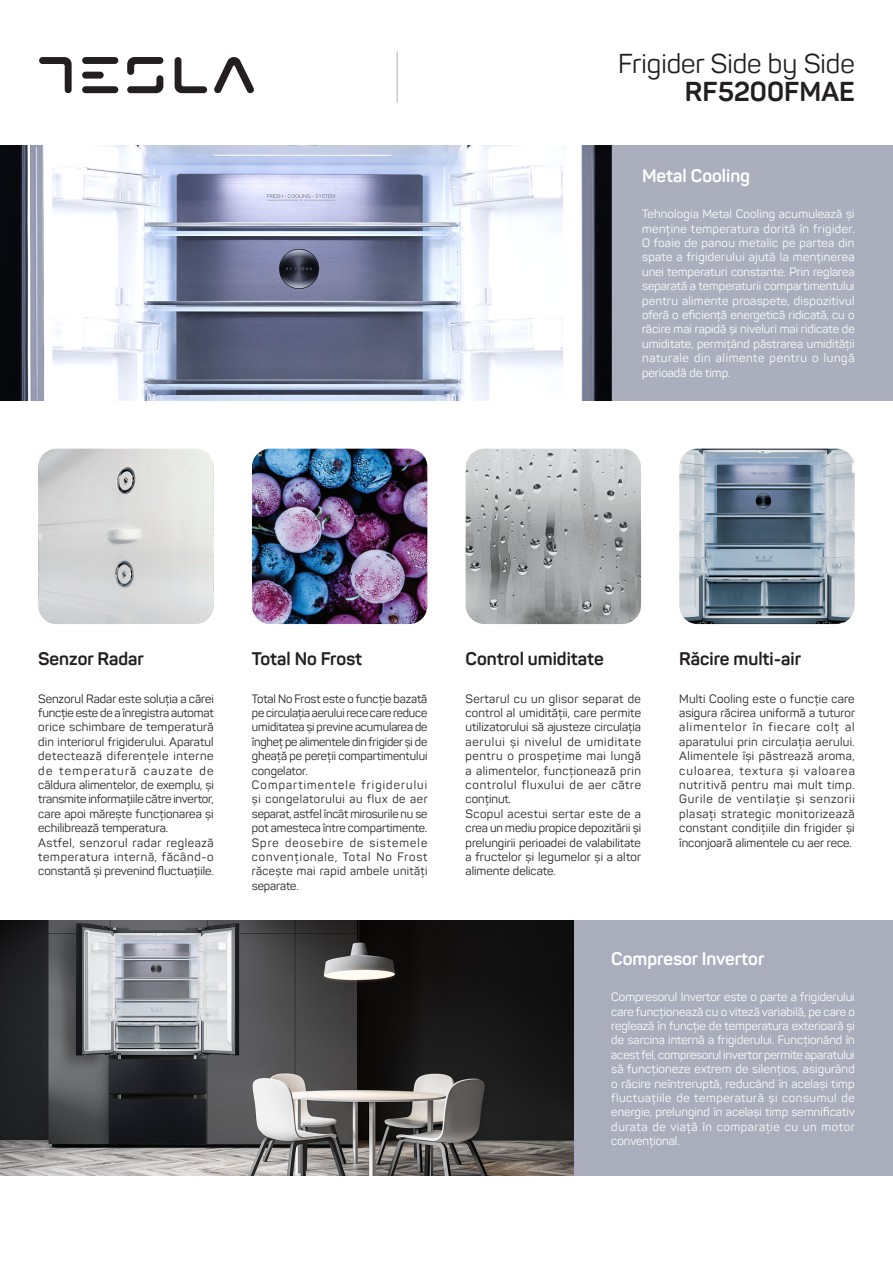
<style>
.page{position:relative;width:893px;height:1263px;background:#fff}
.page>*{position:absolute;margin:0;border:0;box-sizing:border-box;transform-origin:0 0}
.t1{font:27px "Panton";color:#231f20}
.t2{font:700 27px "Panton";color:#231f20}
.t3{font:700 18px "Panton";color:#231f20}
.t4{font:700 18px "Panton";color:#fff}
.t5{font:12px/14.4px "Panton";color:#231f20}
.t6{font:12px/14.4px "Panton";letter-spacing:.045em;color:#fff;text-align:justify}
.t7{font:12px/14.4px "Panton";letter-spacing:.02em;color:#231f20}
</style>
<div class="page">
<img style="left:0;top:145px;width:893px;height:255px">
<div style="left:573px;top:921px;width:320px;height:255px;background:#aaadbc"></div>
<img style="left:252px;top:449px;width:175px;height:175px">
<img style="left:679px;top:449px;width:176px;height:175px">
<img style="left:38px;top:449px;width:176px;height:175px">
<img style="left:466px;top:449px;width:175px;height:175px">
<img style="left:0;top:921px;width:573px;height:255px">
<svg style="left:214px;top:57px;width:40px;height:36px"></svg>
<svg style="left:39px;top:57px;width:33px;height:36px"></svg>
<svg style="left:127px;top:57px;width:36px;height:36px"></svg>
<svg style="left:175px;top:57px;width:32px;height:36px"></svg>
<div style="left:82px;top:57px;width:36px;height:7px;background:#231f20;border-radius:3px"></div>
<div style="left:82px;top:72px;width:22px;height:7px;background:#231f20;border-radius:3px"></div>
<div style="left:82px;top:86px;width:36px;height:7px;background:#231f20;border-radius:3px"></div>
<hr style="left:396px;top:52px;width:2px;height:51px;background:#cacbcd">
<h1 class="t1" style="left:618px;top:47px;width:238px">Frigider Side by Side</h1>
<h1 class="t2" style="left:685px;top:75px;width:171px">RF5200FMAE</h1>
<h2 class="t4" style="left:642px;top:165px;width:109px">Metal Cooling</h2>
<p class="t6" style="left:642px;top:207px;width:214px">Tehnologia Metal Cooling acumulează și menține temperatura dorită în frigider.<br>O foaie de panou metalic pe partea din spate a frigiderului ajută la menținerea unei temperaturi constante. Prin reglarea separată a temperaturii compartimentului pentru alimente proaspete, dispozitivul oferă o eficiență energetică ridicată, cu o răcire mai rapidă și niveluri mai ridicate de umiditate, permițând păstrarea umidității naturale din alimente pentru o lungă perioadă de timp.</p>
<h2 class="t3" style="left:38px;top:647px;width:107px">Senzor Radar</h2>
<p class="t5" style="left:38px;top:691px;width:177px">Senzorul Radar este soluția a cărei funcție este de a înregistra automat orice schimbare de temperatură din interiorul frigiderului. Aparatul detectează diferențele interne de temperatură cauzate de căldura alimentelor, de exemplu, și transmite informațiile către invertor, care apoi mărește funcționarea și echilibrează temperatura.<br>Astfel, senzorul radar reglează temperatura internă, făcând-o constantă și prevenind fluctuațiile.</p>
<h2 class="t3" style="left:252px;top:647px;width:112px">Total No Frost</h2>
<p class="t5" style="left:252px;top:691px;width:177px">Total No Frost este o funcție bazată pe circulația aerului rece care reduce umiditatea și previne acumularea de îngheț pe alimentele din frigider și de gheață pe pereții compartimentului congelator.<br>Compartimentele frigiderului și congelatorului au flux de aer separat, astfel încât mirosurile nu se pot amesteca între compartimente.<br>Spre deosebire de sistemele convenționale, Total No Frost răcește mai rapid ambele unități separate.</p>
<h2 class="t3" style="left:466px;top:647px;width:140px">Control umiditate</h2>
<p class="t7" style="left:466px;top:691px;width:177px">Sertarul cu un glisor separat de control al umidității, care permite utilizatorului să ajusteze circulația aerului și nivelul de umiditate pentru o prospețime mai lungă a alimentelor, funcționează prin controlul fluxului de aer către conținut.<br>Scopul acestui sertar este de a crea un mediu propice depozitării și prelungirii perioadei de valabilitate a fructelor și legumelor și a altor alimente delicate.</p>
<h2 class="t3" style="left:679px;top:647px;width:123px">Răcire multi-air</h2>
<p class="t5" style="left:679px;top:691px;width:177px;text-align:justify">Multi Cooling este o funcție care asigura răcirea uniformă a tuturor alimentelor în fiecare colț al aparatului prin circulația aerului.<br>Alimentele își păstrează aroma, culoarea, textura și valoarea nutritivă pentru mai mult timp.<br>Gurile de ventilație și senzorii plasați strategic monitorizează constant condițiile din frigider și înconjoară alimentele cu aer rece.</p>
<h2 class="t4" style="left:611px;top:948px;width:155px">Compresor Invertor</h2>
<p class="t6" style="left:611px;top:990px;width:245px">Compresorul Invertor este o parte a frigiderului care funcționează cu o viteză variabilă, pe care o reglează în funcție de temperatura exterioară și de sarcina internă a frigiderului. Funcționând în acest fel, compresorul invertor permite aparatului să funcționeze extrem de silențios, asigurând o răcire neîntreruptă, reducând în același timp fluctuațiile de temperatură și consumul de energie, prelungind în același timp semnificativ durata de viață în comparație cu un motor convențional.</p>
</div>
